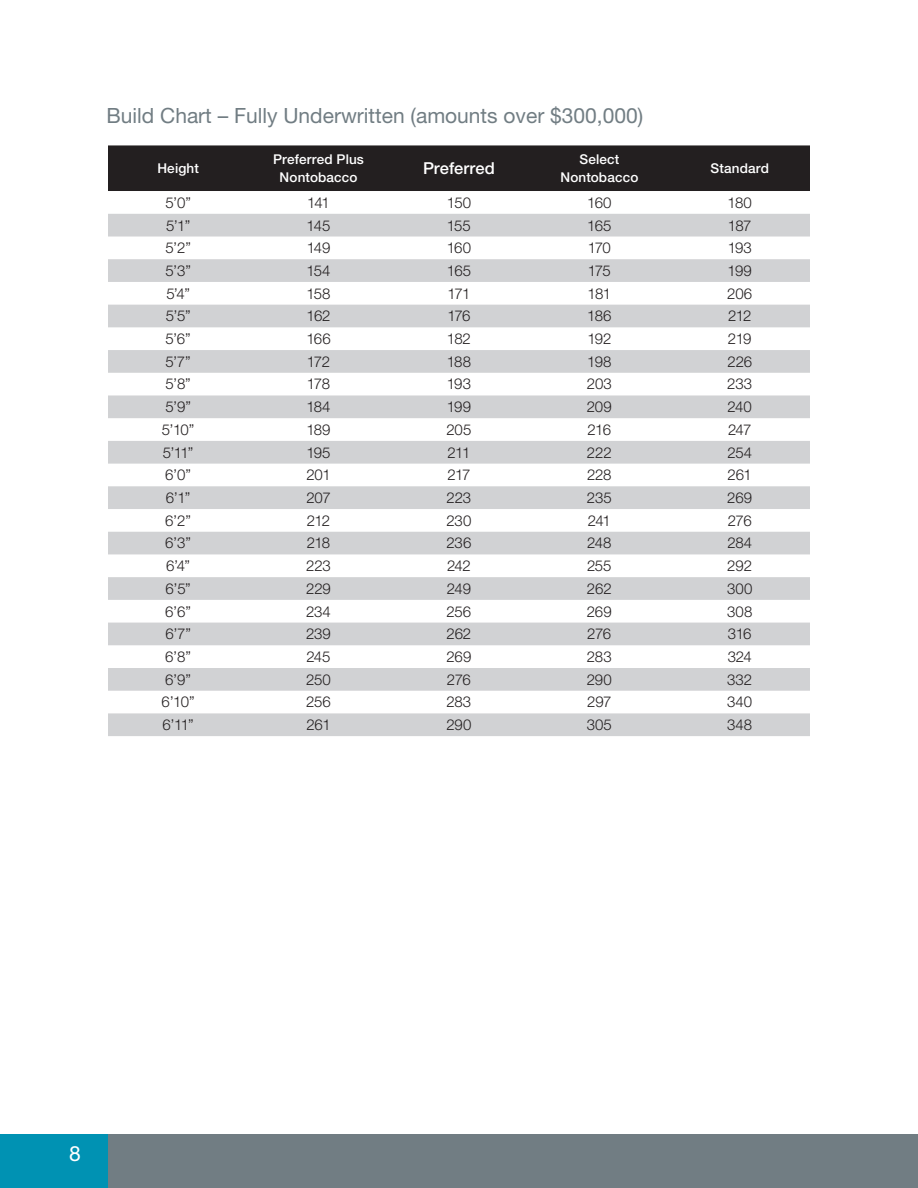
<style>
.page{position:relative;width:918px;height:1188px;background:#fff}
.page>*{position:absolute;margin:0;border:0;box-sizing:border-box;transform-origin:0 0}
.t1{font:21px "Helvetica Neue LT Std";color:#717d83}
.t2{font:21px "Helvetica Neue LT Std";color:#fff}
.t3{font:500 16.5px "Helvetica Neue LT Std";letter-spacing:.005em;color:#fff}
.t4{font:300 15px "Helvetica Neue LT Std";letter-spacing:-.015em;color:#231f20}
.t5{font:500 13.5px/18px "Helvetica Neue LT Std";letter-spacing:.01em;color:#fff;text-align:center}
</style>
<div class="page">
<div style="left:0;top:1134px;width:918px;height:54px;background:#717d83"></div>
<div style="left:0;top:1134px;width:108px;height:54px;background:#0092b3"></div>
<div style="left:108px;top:145px;width:702px;height:46px;background:#231f20"></div>
<svg style="left:108px;top:214px;width:702px;height:522px;fill:#d3d4d6"></svg>
<h1 class="t1" style="left:106px;top:103px;width:538px">Build Chart – Fully Underwritten (amounts over $300,000)</h1>
<p class="t5" style="left:157px;top:159px;width:43px">Height</p>
<p class="t5" style="left:273px;top:150px;width:92px">Preferred Plus<br>Nontobacco</p>
<p class="t3" style="left:423px;top:158px;width:73px">Preferred</p>
<p class="t5" style="left:560px;top:150px;width:79px">Select<br>Nontobacco</p>
<p class="t5" style="left:710px;top:159px;width:60px">Standard</p>
<p class="t4" style="left:165px;top:193px;width:27px">5’0”</p>
<p class="t4" style="left:307px;top:193px;width:24px">141</p>
<p class="t4" style="left:447px;top:193px;width:26px">150</p>
<p class="t4" style="left:587px;top:193px;width:26px">160</p>
<p class="t4" style="left:728px;top:193px;width:26px">180</p>
<p class="t4" style="left:166px;top:216px;width:26px">5’1”</p>
<p class="t4" style="left:307px;top:216px;width:25px">145</p>
<p class="t4" style="left:447px;top:216px;width:26px">155</p>
<p class="t4" style="left:587px;top:216px;width:26px">165</p>
<p class="t4" style="left:728px;top:216px;width:25px">187</p>
<p class="t4" style="left:165px;top:239px;width:27px">5’2”</p>
<p class="t4" style="left:307px;top:239px;width:25px">149</p>
<p class="t4" style="left:447px;top:239px;width:26px">160</p>
<p class="t4" style="left:588px;top:239px;width:25px">170</p>
<p class="t4" style="left:728px;top:239px;width:26px">193</p>
<p class="t4" style="left:165px;top:261px;width:27px">5’3”</p>
<p class="t4" style="left:307px;top:261px;width:26px">154</p>
<p class="t4" style="left:447px;top:261px;width:26px">165</p>
<p class="t4" style="left:588px;top:261px;width:25px">175</p>
<p class="t4" style="left:728px;top:261px;width:26px">199</p>
<p class="t4" style="left:166px;top:284px;width:25px">5’4”</p>
<p class="t4" style="left:307px;top:284px;width:26px">158</p>
<p class="t4" style="left:448px;top:284px;width:24px">171</p>
<p class="t4" style="left:588px;top:284px;width:25px">181</p>
<p class="t4" style="left:727px;top:284px;width:27px">206</p>
<p class="t4" style="left:166px;top:307px;width:26px">5’5”</p>
<p class="t4" style="left:307px;top:307px;width:26px">162</p>
<p class="t4" style="left:447px;top:307px;width:25px">176</p>
<p class="t4" style="left:587px;top:307px;width:26px">186</p>
<p class="t4" style="left:728px;top:307px;width:25px">212</p>
<p class="t4" style="left:166px;top:330px;width:27px">5’6”</p>
<p class="t4" style="left:306px;top:330px;width:26px">166</p>
<p class="t4" style="left:447px;top:330px;width:26px">182</p>
<p class="t4" style="left:587px;top:330px;width:26px">192</p>
<p class="t4" style="left:728px;top:330px;width:25px">219</p>
<p class="t4" style="left:166px;top:352px;width:27px">5’7”</p>
<p class="t4" style="left:307px;top:352px;width:25px">172</p>
<p class="t4" style="left:447px;top:352px;width:26px">188</p>
<p class="t4" style="left:587px;top:352px;width:26px">198</p>
<p class="t4" style="left:727px;top:352px;width:26px">226</p>
<p class="t4" style="left:166px;top:375px;width:27px">5’8”</p>
<p class="t4" style="left:307px;top:375px;width:25px">178</p>
<p class="t4" style="left:447px;top:375px;width:26px">193</p>
<p class="t4" style="left:587px;top:375px;width:26px">203</p>
<p class="t4" style="left:727px;top:375px;width:26px">233</p>
<p class="t4" style="left:165px;top:398px;width:27px">5’9”</p>
<p class="t4" style="left:306px;top:398px;width:26px">184</p>
<p class="t4" style="left:447px;top:398px;width:26px">199</p>
<p class="t4" style="left:587px;top:398px;width:27px">209</p>
<p class="t4" style="left:728px;top:398px;width:26px">240</p>
<p class="t4" style="left:162px;top:420px;width:34px">5’10”</p>
<p class="t4" style="left:306px;top:420px;width:26px">189</p>
<p class="t4" style="left:446px;top:420px;width:26px">205</p>
<p class="t4" style="left:588px;top:420px;width:25px">216</p>
<p class="t4" style="left:728px;top:420px;width:25px">247</p>
<p class="t4" style="left:163px;top:443px;width:32px">5’11”</p>
<p class="t4" style="left:306px;top:443px;width:26px">195</p>
<p class="t4" style="left:448px;top:443px;width:24px">211</p>
<p class="t4" style="left:587px;top:443px;width:26px">222</p>
<p class="t4" style="left:727px;top:443px;width:26px">254</p>
<p class="t4" style="left:165px;top:466px;width:27px">6’0”</p>
<p class="t4" style="left:306px;top:466px;width:26px">201</p>
<p class="t4" style="left:447px;top:466px;width:25px">217</p>
<p class="t4" style="left:587px;top:466px;width:26px">228</p>
<p class="t4" style="left:728px;top:466px;width:26px">261</p>
<p class="t4" style="left:166px;top:489px;width:26px">6’1”</p>
<p class="t4" style="left:306px;top:489px;width:26px">207</p>
<p class="t4" style="left:447px;top:489px;width:26px">223</p>
<p class="t4" style="left:587px;top:489px;width:26px">235</p>
<p class="t4" style="left:727px;top:489px;width:26px">269</p>
<p class="t4" style="left:165px;top:511px;width:27px">6’2”</p>
<p class="t4" style="left:307px;top:511px;width:25px">212</p>
<p class="t4" style="left:446px;top:511px;width:26px">230</p>
<p class="t4" style="left:588px;top:511px;width:25px">241</p>
<p class="t4" style="left:728px;top:511px;width:26px">276</p>
<p class="t4" style="left:165px;top:534px;width:27px">6’3”</p>
<p class="t4" style="left:307px;top:534px;width:25px">218</p>
<p class="t4" style="left:447px;top:534px;width:26px">236</p>
<p class="t4" style="left:587px;top:534px;width:26px">248</p>
<p class="t4" style="left:727px;top:534px;width:26px">284</p>
<p class="t4" style="left:166px;top:557px;width:26px">6’4”</p>
<p class="t4" style="left:306px;top:557px;width:26px">223</p>
<p class="t4" style="left:447px;top:557px;width:25px">242</p>
<p class="t4" style="left:587px;top:557px;width:26px">255</p>
<p class="t4" style="left:727px;top:557px;width:26px">292</p>
<p class="t4" style="left:166px;top:579px;width:27px">6’5”</p>
<p class="t4" style="left:306px;top:579px;width:26px">229</p>
<p class="t4" style="left:447px;top:579px;width:26px">249</p>
<p class="t4" style="left:587px;top:579px;width:26px">262</p>
<p class="t4" style="left:727px;top:579px;width:27px">300</p>
<p class="t4" style="left:165px;top:602px;width:27px">6’6”</p>
<p class="t4" style="left:306px;top:602px;width:26px">234</p>
<p class="t4" style="left:447px;top:602px;width:26px">256</p>
<p class="t4" style="left:587px;top:602px;width:26px">269</p>
<p class="t4" style="left:727px;top:602px;width:27px">308</p>
<p class="t4" style="left:165px;top:625px;width:27px">6’7”</p>
<p class="t4" style="left:306px;top:625px;width:26px">239</p>
<p class="t4" style="left:447px;top:625px;width:26px">262</p>
<p class="t4" style="left:587px;top:625px;width:26px">276</p>
<p class="t4" style="left:728px;top:625px;width:25px">316</p>
<p class="t4" style="left:165px;top:647px;width:27px">6’8”</p>
<p class="t4" style="left:306px;top:647px;width:26px">245</p>
<p class="t4" style="left:446px;top:647px;width:26px">269</p>
<p class="t4" style="left:587px;top:647px;width:26px">283</p>
<p class="t4" style="left:728px;top:647px;width:26px">324</p>
<p class="t4" style="left:165px;top:670px;width:27px">6’9”</p>
<p class="t4" style="left:306px;top:670px;width:26px">250</p>
<p class="t4" style="left:447px;top:670px;width:26px">276</p>
<p class="t4" style="left:587px;top:670px;width:27px">290</p>
<p class="t4" style="left:727px;top:670px;width:26px">332</p>
<p class="t4" style="left:162px;top:693px;width:35px">6’10”</p>
<p class="t4" style="left:306px;top:693px;width:26px">256</p>
<p class="t4" style="left:447px;top:693px;width:26px">283</p>
<p class="t4" style="left:587px;top:693px;width:26px">297</p>
<p class="t4" style="left:727px;top:693px;width:27px">340</p>
<p class="t4" style="left:163px;top:716px;width:33px">6’11”</p>
<p class="t4" style="left:306px;top:716px;width:26px">261</p>
<p class="t4" style="left:446px;top:716px;width:27px">290</p>
<p class="t4" style="left:587px;top:716px;width:27px">305</p>
<p class="t4" style="left:727px;top:716px;width:27px">348</p>
<h1 class="t2" style="left:69px;top:1141px;width:13px">8</h1>
</div>
